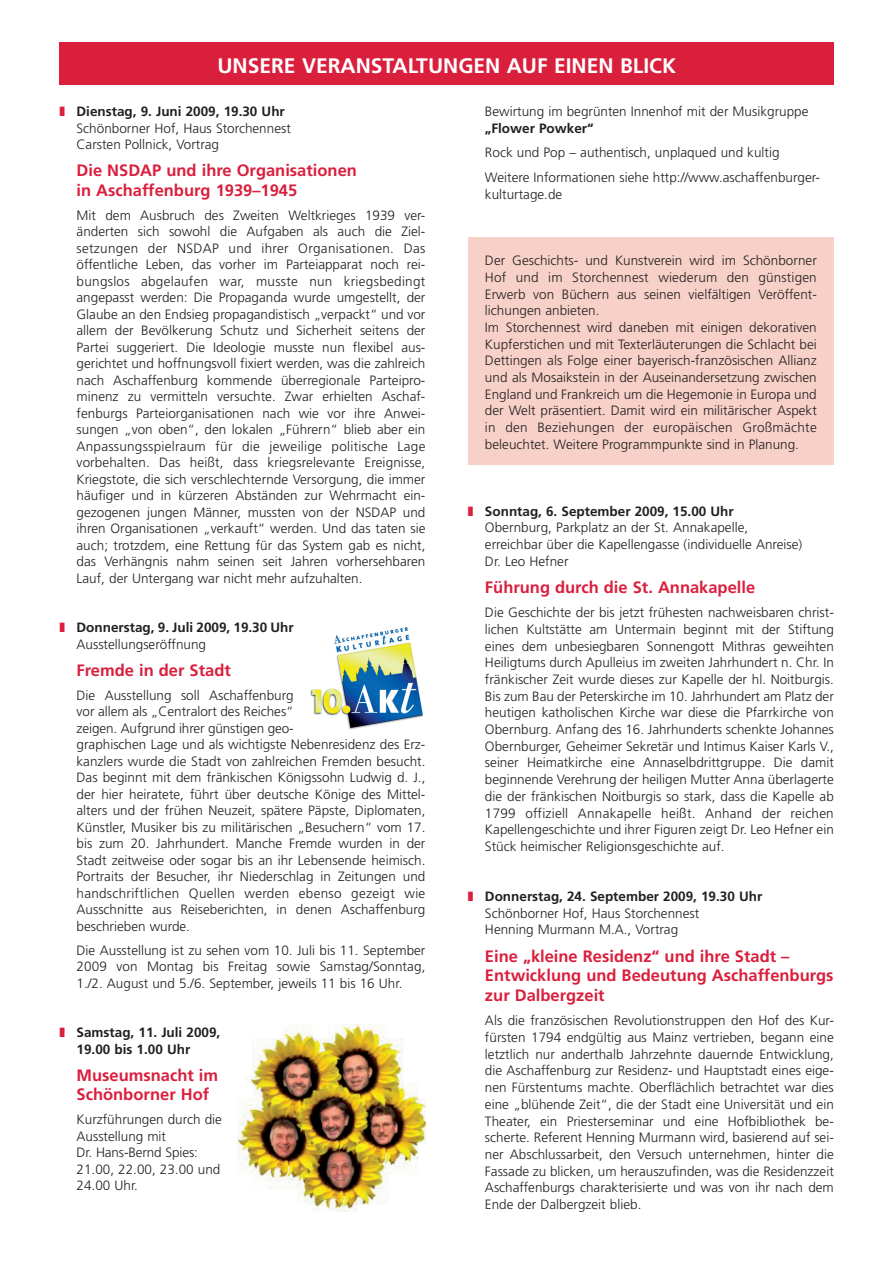
<style>
.page{position:relative;width:893px;height:1263px;background:#fff}
.page>*{position:absolute;margin:0;border:0;box-sizing:border-box;transform-origin:0 0}
.t1{font:700 21px "Frutiger";color:#fff}
.t2{font:700 16.5px/19.5px "Frutiger";color:#da1f3d}
.t3{font:300 13.5px/16.5px "Frutiger";color:#231f20}
.t4{font:700 13.5px/16.5px "Frutiger";color:#231f20}
.s1{color:#da1f3d}
.s2{font-weight:700}
.s3{font-weight:300}
</style>
<div class="page">
<div style="left:60px;top:43px;width:773px;height:42px;background:#da1f3d"></div>
<img style="left:310px;top:627px;width:113px;height:103px">
<div style="left:468px;top:237px;width:365px;height:227px;background:#f7d1c7"></div>
<img style="left:237px;top:1024px;width:188px;height:188px">
<h1 class="t1" style="left:217px;top:57px;width:460px">UNSERE VERANSTALTUNGEN AUF EINEN BLICK</h1>
<p class="t3" style="left:77px;top:105px;width:216px;text-indent:-17px"><span class="s1">❚</span> <span class="s2">Dienstag, 9. Juni 2009, 19.30 Uhr<br></span>Schönborner Hof, Haus Storchennest<br>Carsten Pollnick, Vortrag</p>
<p class="t2" style="left:77px;top:162px;width:282px">Die NSDAP und ihre Organisationen in Aschaffenburg 1939–1945</p>
<p class="t3" style="left:77px;top:208px;width:350px;text-align:justify">Mit dem Ausbruch des Zweiten Weltkrieges 1939 ver&shy;änderten sich sowohl die Aufgaben als auch die Ziel&shy;setzungen der NSDAP und ihrer Organisationen. Das öffentliche Leben, das vorher im Parteiapparat noch rei&shy;bungslos abgelaufen war, musste nun kriegsbedingt angepasst werden: Die Propaganda wurde umgestellt, der Glaube an den Endsieg propagandistisch „verpackt“ und vor allem der Bevölkerung Schutz und Sicherheit seitens der Partei suggeriert. Die Ideologie musste nun flexibel aus&shy;gerichtet und hoffnungsvoll fixiert werden, was die zahlreich nach Aschaffenburg kommende überregionale Parteipro&shy;minenz zu vermitteln versuchte. Zwar erhielten Aschaf&shy;fenburgs Parteiorganisationen nach wie vor ihre Anwei&shy;sungen „von oben“, den lokalen „Führern“ blieb aber ein Anpassungsspielraum für die jeweilige politische Lage vorbehalten. Das heißt, dass kriegsrelevante Ereignisse, Kriegstote, die sich verschlechternde Versorgung, die immer häufiger und in kürzeren Abständen zur Wehrmacht ein&shy;gezogenen jungen Männer, mussten von der NSDAP und ihren Organisationen „verkauft“ werden. Und das taten sie auch; trotzdem, eine Rettung für das System gab es nicht, das Verhängnis nahm seinen seit Jahren vorhersehbaren Lauf, der Untergang war nicht mehr aufzuhalten.</p>
<p class="t4" style="left:77px;top:621px;width:219px;text-indent:-17px"><span class="s1">❚</span> Donnerstag, 9. Juli 2009, 19.30 Uhr<br><span class="s3">Ausstellungseröffnung</span></p>
<p class="t2" style="left:77px;top:662px;width:156px">Fremde in der Stadt</p>
<p class="t3" style="left:77px;top:688px;width:350px">Die Ausstellung soll Aschaffenburg<br>vor allem als „Centralort des Reiches“<br>zeigen. Aufgrund ihrer günstigen geo-<br>graphischen Lage und als wichtigste Nebenresidenz des Erz&shy;kanzlers wurde die Stadt von zahlreichen Fremden besucht.<br>Das beginnt mit dem fränkischen Königssohn Ludwig d. J., der hier heiratete, führt über deutsche Könige des Mittel&shy;alters und der frühen Neuzeit, spätere Päpste, Diplomaten, Künstler, Musiker bis zu militärischen „Besuchern“ vom 17. bis zum 20. Jahrhundert. Manche Fremde wurden in der Stadt zeitweise oder sogar bis an ihr Lebensende heimisch.<br>Portraits der Besucher, ihr Niederschlag in Zeitungen und handschriftlichen Quellen werden ebenso gezeigt wie Ausschnitte aus Reiseberichten, in denen Aschaffenburg beschrieben wurde.</p>
<p class="t3" style="left:77px;top:943px;width:350px;text-align:justify">Die Ausstellung ist zu sehen vom 10. Juli bis 11. September 2009 von Montag bis Freitag sowie Samstag/Sonntag, 1./2. August und 5./6. September, jeweils 11 bis 16 Uhr.</p>
<p class="t4" style="left:77px;top:1026px;width:145px;text-indent:-17px"><span class="s1">❚</span> Samstag, 11. Juli 2009,<br>19.00 bis 1.00 Uhr</p>
<p class="t2" style="left:77px;top:1067px;width:143px">Museumsnacht im<br>Schönborner Hof</p>
<p class="t3" style="left:77px;top:1113px;width:147px">Kurzführungen durch die<br>Ausstellung mit<br>Dr. Hans-Bernd Spies:<br>21.00, 22.00, 23.00 und<br>24.00 Uhr.</p>
<p class="t3" style="left:485px;top:105px;width:325px">Bewirtung im begrünten Innenhof mit der Musikgruppe</p>
<p class="t4" style="left:485px;top:121px;width:110px">„Flower Powker“</p>
<p class="t3" style="left:485px;top:142px;width:336px;line-height:24.3px">Rock und Pop – authentisch, unplaqued und kultig<br>Weitere Informationen siehe http://www.aschaffenburger-</p>
<p class="t3" style="left:485px;top:187px;width:79px">kulturtage.de</p>
<p class="t3" style="left:485px;top:253px;width:333px">Der Geschichts- und Kunstverein wird im Schönborner Hof und im Storchennest wiederum den günstigen Erwerb von Büchern aus seinen vielfältigen Veröffent&shy;lichungen anbieten.<br>Im Storchennest wird daneben mit einigen dekorativen Kupferstichen und mit Texterläuterungen die Schlacht bei Dettingen als Folge einer bayerisch-französischen Allianz und als Mosaikstein in der Auseinandersetzung zwischen England und Frankreich um die Hegemonie in Europa und der Welt präsentiert. Damit wird ein militärischer Aspekt in den Beziehungen der europäischen Großmächte beleuchtet. Weitere Programmpunkte sind in Planung.</p>
<p class="t3" style="left:485px;top:504px;width:319px;text-indent:-17px"><span class="s1">❚</span> <span class="s2">Sonntag, 6. September 2009, 15.00 Uhr </span>Obernburg, Parkplatz an der St. Annakapelle, erreichbar über die Kapellengasse (individuelle Anreise)<br>Dr. Leo Hefner</p>
<p class="t2" style="left:485px;top:579px;width:272px">Führung durch die St. Annakapelle</p>
<p class="t3" style="left:485px;top:605px;width:350px;text-align:justify">Die Geschichte der bis jetzt frühesten nachweisbaren christ&shy;lichen Kultstätte am Untermain beginnt mit der Stiftung eines dem unbesiegbaren Sonnengott Mithras geweihten Heiligtums durch Apulleius im zweiten Jahrhundert n. Chr. In fränkischer Zeit wurde dieses zur Kapelle der hl. Noitburgis.<br>Bis zum Bau der Peterskirche im 10. Jahrhundert am Platz der heutigen katholischen Kirche war diese die Pfarrkirche von Obernburg. Anfang des 16. Jahrhunderts schenkte Johannes Obernburger, Geheimer Sekretär und Intimus Kaiser Karls V., seiner Heimatkirche eine Annaselbdrittgruppe. Die damit beginnende Verehrung der heiligen Mutter Anna überlagerte die der fränkischen Noitburgis so stark, dass die Kapelle ab 1799 offiziell Annakapelle heißt. Anhand der reichen Kapellengeschichte und ihrer Figuren zeigt Dr. Leo Hefner ein Stück heimischer Religionsgeschichte auf.</p>
<p class="t3" style="left:485px;top:889px;width:279px;text-indent:-17px"><span class="s1">❚</span> <span class="s2">Donnerstag, 24. September 2009, 19.30 Uhr<br></span>Schönborner Hof, Haus Storchennest<br>Henning Murmann M.A., Vortrag</p>
<p class="t2" style="left:485px;top:947px;width:350px">Eine „kleine Residenz“ und ihre Stadt –<br>Entwicklung und Bedeutung Aschaffenburgs zur Dalbergzeit</p>
<p class="t3" style="left:485px;top:1013px;width:350px;text-align:justify">Als die französischen Revolutionstruppen den Hof des Kur&shy;fürsten 1794 endgültig aus Mainz vertrieben, begann eine letztlich nur anderthalb Jahrzehnte dauernde Entwicklung, die Aschaffenburg zur Residenz- und Hauptstadt eines eige&shy;nen Fürstentums machte. Oberflächlich betrachtet war dies eine „blühende Zeit“, die der Stadt eine Universität und ein Theater, ein Priesterseminar und eine Hofbibliothek be&shy;scherte. Referent Henning Murmann wird, basierend auf sei&shy;ner Abschlussarbeit, den Versuch unternehmen, hinter die Fassade zu blicken, um herauszufinden, was die Residenzzeit Aschaffenburgs charakterisierte und was von ihr nach dem Ende der Dalbergzeit blieb.</p>
</div>
